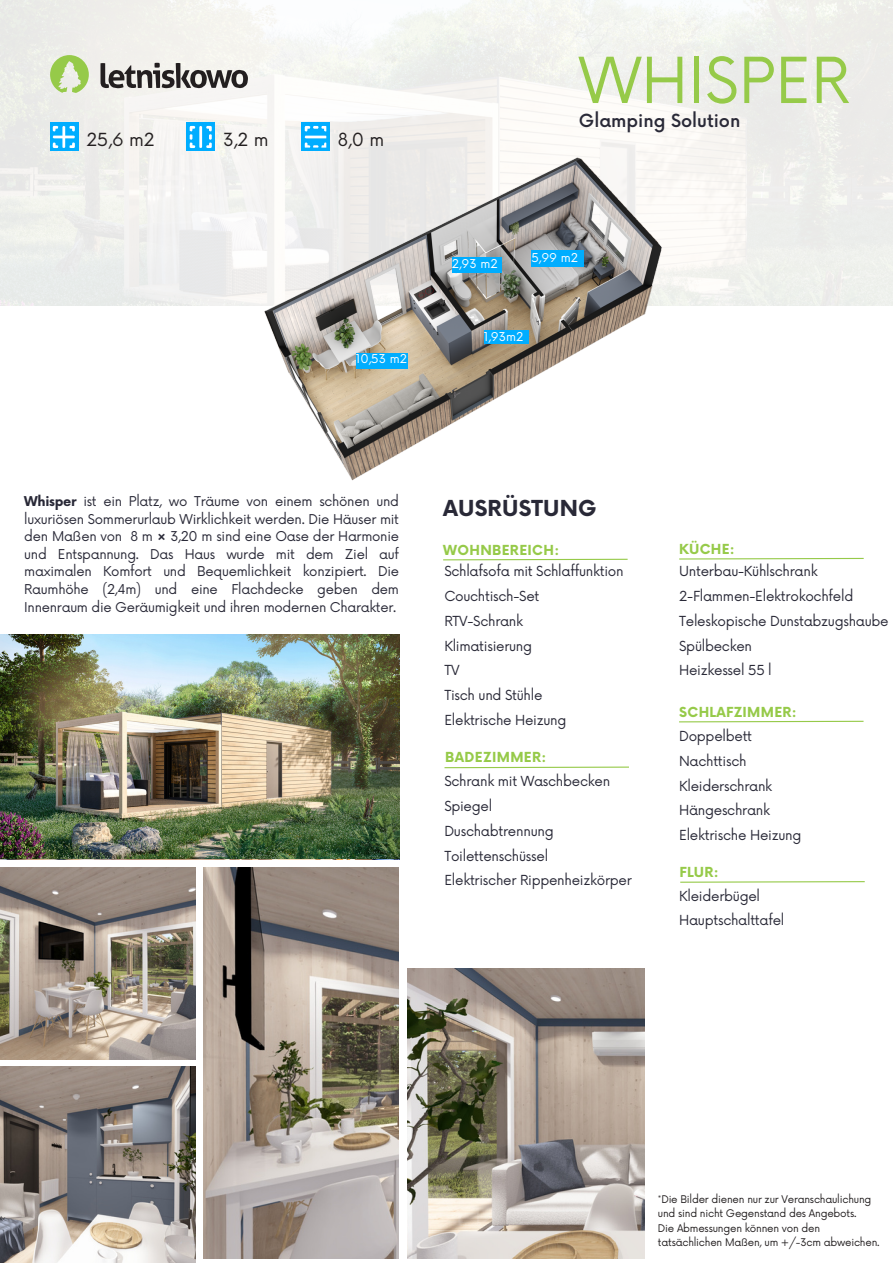
<style>
.page{position:relative;width:893px;height:1264px;background:#fff}
.page>*{position:absolute;margin:0;border:0;box-sizing:border-box;transform-origin:0 0}
.t1{font:61.65px "Now";color:#96ca49}
.t2{font:700 21.45px "Now";letter-spacing:.01em;color:#292937}
.t3{font:500 17.7px "Now";color:#292937}
.t4{font:17.7px "Now";color:#231f20}
.t5{font:13.5px "Now";letter-spacing:-.02em;color:#292937}
.t6{font:700 13.5px "Now";letter-spacing:.025em;color:#96ca49}
.t7{font:13.2px/17.5px "Now";letter-spacing:-.02em;color:#292937;text-align:justify}
.t8{font:11.85px "Now";color:#fff}
.t9{font:10.35px/14.5px "Now";letter-spacing:-.02em;color:#231f20}
.s1{font-weight:700}
</style>
<div class="page">
<img style="left:0;top:0;width:892px;height:306px">
<img style="left:170px;top:140px;width:647px;height:341px">
<div style="left:451px;top:258px;width:50px;height:15px;background:#00adff"></div>
<div style="left:484px;top:330px;width:44px;height:14px;background:#00adff"></div>
<div style="left:356px;top:353px;width:51px;height:15px;background:#00adff"></div>
<img style="left:0;top:867px;width:196px;height:192px">
<div style="left:50px;top:122px;width:28px;height:28px;background:#00adff"></div>
<svg style="left:53px;top:126px;width:22px;height:22px"></svg>
<div style="left:187px;top:122px;width:28px;height:28px;background:#00adff"></div>
<svg style="left:190px;top:126px;width:22px;height:22px"></svg>
<svg style="left:100px;top:63px;width:148px;height:25px;background:#969391"></svg>
<svg style="left:50px;top:55px;width:39px;height:38px"></svg>
<div style="left:301px;top:122px;width:28px;height:28px;background:#00adff"></div>
<svg style="left:305px;top:126px;width:21px;height:22px"></svg>
<div style="left:531px;top:250px;width:53px;height:17px;background:#00adff"></div>
<img style="left:1px;top:635px;width:398px;height:223px">
<img style="left:204px;top:867px;width:194px;height:391px">
<img style="left:0;top:1066px;width:196px;height:196px">
<img style="left:407px;top:968px;width:237px;height:290px">
<svg style="left:679px;top:720px;width:185px;height:3px"></svg>
<svg style="left:680px;top:881px;width:185px;height:2px"></svg>
<svg style="left:443px;top:558px;width:185px;height:3px"></svg>
<svg style="left:679px;top:557px;width:185px;height:3px"></svg>
<svg style="left:444px;top:766px;width:185px;height:2px"></svg>
<p class="t4" style="left:86px;top:129px;width:70px">25,6 m2</p>
<p class="t4" style="left:223px;top:129px;width:47px">3,2 m</p>
<p class="t4" style="left:338px;top:129px;width:48px">8,0 m</p>
<p class="t8" style="left:356px;top:352px;width:53px">10,53 m2</p>
<p class="t1" style="left:578px;top:46px;width:272px">WHISPER</p>
<p class="t3" style="left:578px;top:111px;width:163px">Glamping Solution</p>
<p class="t8" style="left:451px;top:257px;width:47px">2,93 m2</p>
<p class="t8" style="left:531px;top:251px;width:48px">5,99 m2</p>
<p class="t8" style="left:484px;top:330px;width:41px">1,93m2</p>
<p class="t7" style="left:24px;top:493px;width:376px"><span class="s1">Whisper</span> ist ein Platz, wo Träume von einem schönen und luxuriösen Sommerurlaub Wirklichkeit werden. Die Häuser mit den Maßen von 8 m × 3,20 m sind eine Oase der Harmonie und Entspannung. Das Haus wurde mit dem Ziel auf maximalen Komfort und Bequemlichkeit konzipiert. Die Raumhöhe (2,4m) und eine Flachdecke geben dem Innenraum die Geräumigkeit und ihren modernen Charakter.</p>
<p class="t2" style="left:443px;top:496px;width:155px">AUSRÜSTUNG</p>
<p class="t6" style="left:443px;top:543px;width:118px">WOHNBEREICH:</p>
<p class="t5" style="left:444px;top:564px;width:181px">Schlafsofa mit Schlaffunktion</p>
<p class="t5" style="left:444px;top:588px;width:97px">Couchtisch-Set</p>
<p class="t5" style="left:444px;top:613px;width:80px">RTV-Schrank</p>
<p class="t5" style="left:444px;top:638px;width:89px">Klimatisierung</p>
<p class="t5" style="left:444px;top:663px;width:17px">TV</p>
<p class="t5" style="left:444px;top:687px;width:100px">Tisch und Stühle</p>
<p class="t5" style="left:444px;top:712px;width:124px">Elektrische Heizung</p>
<p class="t6" style="left:445px;top:750px;width:103px">BADEZIMMER:</p>
<p class="t5" style="left:444px;top:774px;width:167px">Schrank mit Waschbecken</p>
<p class="t5" style="left:444px;top:798px;width:49px">Spiegel</p>
<p class="t5" style="left:444px;top:823px;width:111px">Duschabtrennung</p>
<p class="t5" style="left:444px;top:848px;width:105px">Toilettenschüssel</p>
<p class="t5" style="left:444px;top:872px;width:189px">Elektrischer Rippenheizkörper</p>
<p class="t6" style="left:679px;top:541px;width:57px">KÜCHE:</p>
<p class="t5" style="left:679px;top:564px;width:140px">Unterbau-Kühlschrank</p>
<p class="t5" style="left:679px;top:588px;width:176px">2-Flammen-Elektrokochfeld</p>
<p class="t5" style="left:679px;top:613px;width:211px">Teleskopische Dunstabzugshaube</p>
<p class="t5" style="left:679px;top:638px;width:74px">Spülbecken</p>
<p class="t5" style="left:679px;top:663px;width:94px">Heizkessel 55 l</p>
<p class="t6" style="left:679px;top:705px;width:119px">SCHLAFZIMMER:</p>
<p class="t5" style="left:679px;top:728px;width:75px">Doppelbett</p>
<p class="t5" style="left:679px;top:753px;width:69px">Nachttisch</p>
<p class="t5" style="left:679px;top:778px;width:95px">Kleiderschrank</p>
<p class="t5" style="left:679px;top:803px;width:93px">Hängeschrank</p>
<p class="t5" style="left:679px;top:827px;width:124px">Elektrische Heizung</p>
<p class="t6" style="left:679px;top:864px;width:41px">FLUR:</p>
<p class="t5" style="left:679px;top:888px;width:82px">Kleiderbügel</p>
<p class="t5" style="left:679px;top:912px;width:107px">Hauptschalttafel</p>
<p class="t9" style="left:658px;top:1191px;width:215px">*Die Bilder dienen nur zur Veranschaulichung und sind nicht Gegenstand des Angebots.</p>
<p class="t9" style="left:658px;top:1221px;width:223px">Die Abmessungen können von den tatsächlichen Maßen, um +/-3cm abweichen.</p>
</div>
